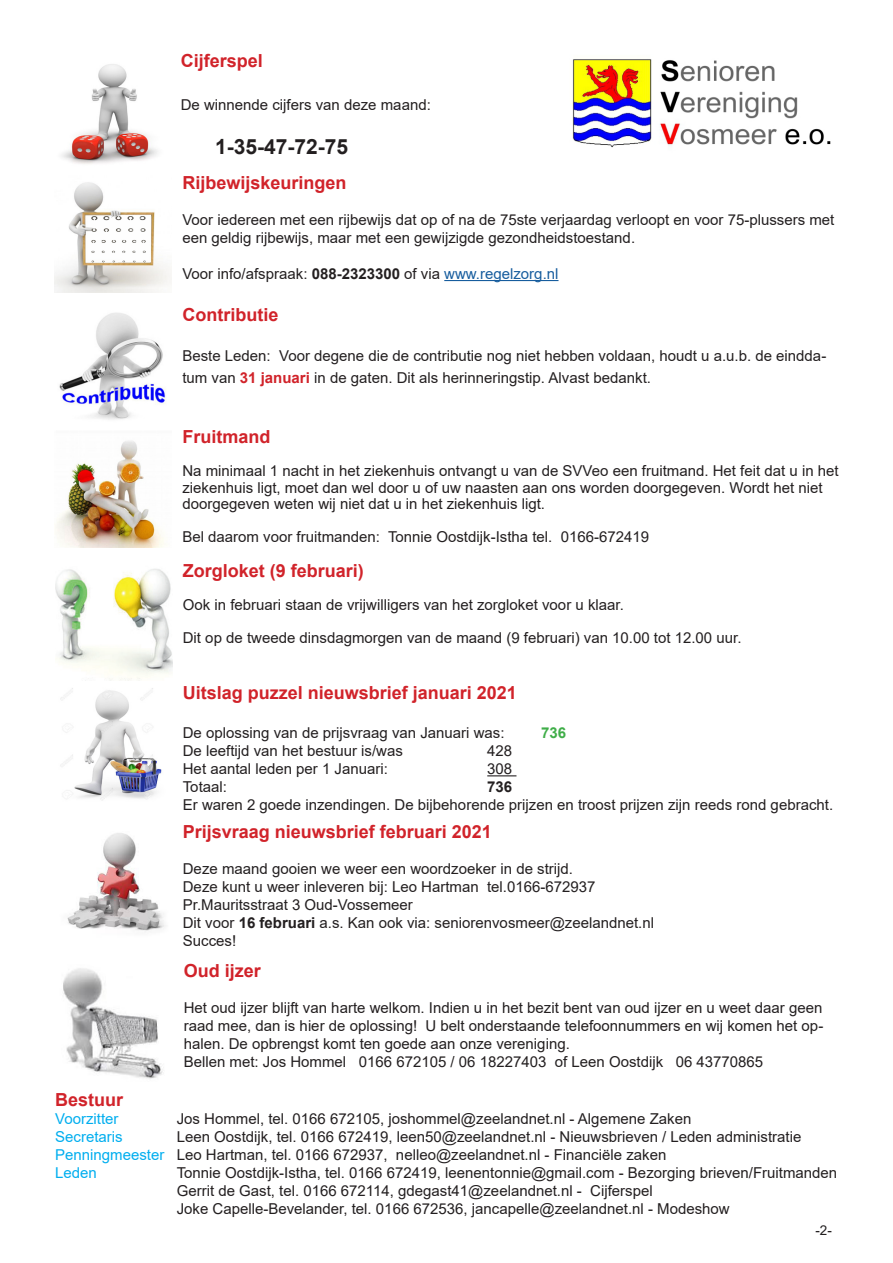
<style>
.page{position:relative;width:893px;height:1263px;background:#fff}
.page>*{position:absolute;margin:0;border:0;box-sizing:border-box;transform-origin:0 0}
.t1{font:700 21px "Arial";color:#231f20}
.Inhoudsopgave_tekst{font:700 18px "Arial";color:#d1232a}
.t2{font:15px/18px "Arial";color:#231f20}
.t3{font:15px "Arial";color:#00aeef}
.t4{font:700 15px "Arial";color:#40ae49}
.t5{font:13.5px "Arial";color:#231f20}
.s1{font-weight:700}
.s2{color:#175d9e}
.s3{font-weight:700;color:#d1232a}
.s4{color:#00aeef}
</style>
<div class="page">
<hr style="left:444px;top:280px;width:114px;height:1px;background:#175d9e">
<img style="left:61px;top:64px;width:97px;height:100px">
<img style="left:55px;top:182px;width:117px;height:111px">
<img style="left:572px;top:59px;width:259px;height:89px">
<img style="left:59px;top:313px;width:107px;height:107px">
<img style="left:55px;top:569px;width:117px;height:111px">
<img style="left:56px;top:441px;width:108px;height:106px">
<svg style="left:487px;top:775px;width:29px;height:1px"></svg>
<img style="left:60px;top:688px;width:102px;height:113px">
<img style="left:67px;top:833px;width:98px;height:99px">
<img style="left:63px;top:968px;width:100px;height:111px">
<p class="Inhoudsopgave_tekst" style="left:181px;top:48px;width:84px">Cijferspel</p>
<p class="t2" style="left:181px;top:96px;width:252px">De winnende cijfers van deze maand:</p>
<p class="t1" style="left:215px;top:131px;width:135px">1-35-47-72-75</p>
<p class="Inhoudsopgave_tekst" style="left:182px;top:170px;width:166px">Rijbewijskeuringen</p>
<p class="t2" style="left:182px;top:211px;width:653px">Voor iedereen met een rijbewijs dat op of na de 75ste verjaardag verloopt en voor 75-plussers met</p>
<p class="t2" style="left:182px;top:229px;width:454px">een geldig rijbewijs, maar met een gewijzigde gezondheidstoestand.</p>
<p class="t2" style="left:182px;top:265px;width:378px">Voor info/afspraak: <span class="s1">088-2323300</span> of via <span class="s2">www.regelzorg.nl</span></p>
<p class="Inhoudsopgave_tekst" style="left:182px;top:302px;width:97px">Contributie</p>
<p class="t2" style="left:182px;top:345px;width:645px;line-height:21.6px">Beste Leden: Voor degene die de contributie nog niet hebben voldaan, houdt u a.u.b. de eindda&shy;tum van <span class="s3">31 januari</span> in de gaten. Dit als herinneringstip. Alvast bedankt.</p>
<p class="Inhoudsopgave_tekst" style="left:182px;top:424px;width:90px">Fruitmand</p>
<p class="t2" style="left:182px;top:463px;width:658px;line-height:16.5px">Na minimaal 1 nacht in het ziekenhuis ontvangt u van de SVVeo een fruitmand. Het feit dat u in het ziekenhuis ligt, moet dan wel door u of uw naasten aan ons worden doorgegeven. Wordt het niet doorgegeven weten wij niet dat u in het ziekenhuis ligt.</p>
<p class="t2" style="left:182px;top:528px;width:468px">Bel daarom voor fruitmanden: Tonnie Oostdijk-Istha tel. 0166-672419</p>
<p class="Inhoudsopgave_tekst" style="left:183px;top:558px;width:183px">Zorgloket (9 februari)</p>
<p class="t2" style="left:183px;top:595px;width:443px">Ook in februari staan de vrijwilligers van het zorgloket voor u klaar.</p>
<p class="t2" style="left:183px;top:628px;width:560px">Dit op de tweede dinsdagmorgen van de maand (9 februari) van 10.00 tot 12.00 uur.</p>
<p class="Inhoudsopgave_tekst" style="left:183px;top:680px;width:336px">Uitslag puzzel nieuwsbrief januari 2021</p>
<p class="t2" style="left:183px;top:724px;width:323px">De oplossing van de prijsvraag van Januari was:</p>
<p class="t4" style="left:541px;top:722px;width:27px">736</p>
<p class="t2" style="left:183px;top:742px;width:222px">De leeftijd van het bestuur is/was</p>
<p class="t2" style="left:487px;top:742px;width:27px">428</p>
<p class="t2" style="left:183px;top:760px;width:207px">Het aantal leden per 1 Januari:</p>
<p class="t2" style="left:487px;top:760px;width:27px">308</p>
<p class="t2" style="left:183px;top:778px;width:46px">Totaal:</p>
<p class="t2" style="left:183px;top:778px;width:652px;text-indent:304px"><span class="s1">736<br></span>Er waren 2 goede inzendingen. De bijbehorende prijzen en troost prijzen zijn reeds rond gebracht.</p>
<p class="Inhoudsopgave_tekst" style="left:183px;top:819px;width:311px">Prijsvraag nieuwsbrief februari 2021</p>
<p class="t2" style="left:183px;top:860px;width:392px">Deze maand gooien we weer een woordzoeker in de strijd.</p>
<p class="t2" style="left:183px;top:878px;width:414px">Deze kunt u weer inleveren bij: Leo Hartman tel.0166-672937</p>
<p class="t2" style="left:183px;top:896px;width:232px">Pr.Mauritsstraat 3 Oud-Vossemeer</p>
<p class="t2" style="left:183px;top:914px;width:473px">Dit voor <span class="s1">16 februari</span> a.s. Kan ook via: seniorenvosmeer@zeelandnet.nl</p>
<p class="t2" style="left:183px;top:932px;width:55px">Succes!</p>
<p class="Inhoudsopgave_tekst" style="left:184px;top:958px;width:79px">Oud ijzer</p>
<p class="t2" style="left:184px;top:999px;width:641px;text-align:justify">Het oud ijzer blijft van harte welkom. Indien u in het bezit bent van oud ijzer en u weet daar geen raad mee, dan is hier de oplossing! U belt onderstaande telefoonnummers en wij komen het op&shy;halen. De opbrengst komt ten goede aan onze vereniging.</p>
<p class="t2" style="left:184px;top:1053px;width:581px">Bellen met: Jos Hommel 0166 672105 / 06 18227403 of Leen Oostdijk 06 43770865</p>
<p class="Inhoudsopgave_tekst" style="left:55px;top:1086px;width:70px">Bestuur</p>
<p class="t3" style="left:55px;top:1108px;width:65px">Voorzitter</p>
<p class="t2" style="left:177px;top:1109px;width:516px">Jos Hommel, tel. 0166 672105, joshommel@zeelandnet.nl - Algemene Zaken</p>
<p class="t3" style="left:55px;top:1126px;width:69px">Secretaris</p>
<p class="t2" style="left:177px;top:1127px;width:626px">Leen Oostdijk, tel. 0166 672419, leen50@zeelandnet.nl - Nieuwsbrieven / Leden administratie</p>
<p class="t2" style="left:55px;top:1145px;width:613px"><span class="s4">Penningmeester</span> Leo Hartman, tel. 0166 672937, nelleo@zeelandnet.nl - Financiële zaken</p>
<p class="t3" style="left:55px;top:1162px;width:43px">Leden</p>
<p class="t2" style="left:177px;top:1163px;width:662px">Tonnie Oostdijk-Istha, tel. 0166 672419, leenentonnie@gmail.com - Bezorging brieven/Fruitmanden</p>
<p class="t2" style="left:177px;top:1181px;width:478px">Gerrit de Gast, tel. 0166 672114, gdegast41@zeelandnet.nl - Cijferspel</p>
<p class="t2" style="left:177px;top:1199px;width:555px">Joke Capelle-Bevelander, tel. 0166 672536, jancapelle@zeelandnet.nl - Modeshow</p>
<p class="t5" style="left:815px;top:1220px;width:18px">-2-</p>
</div>
